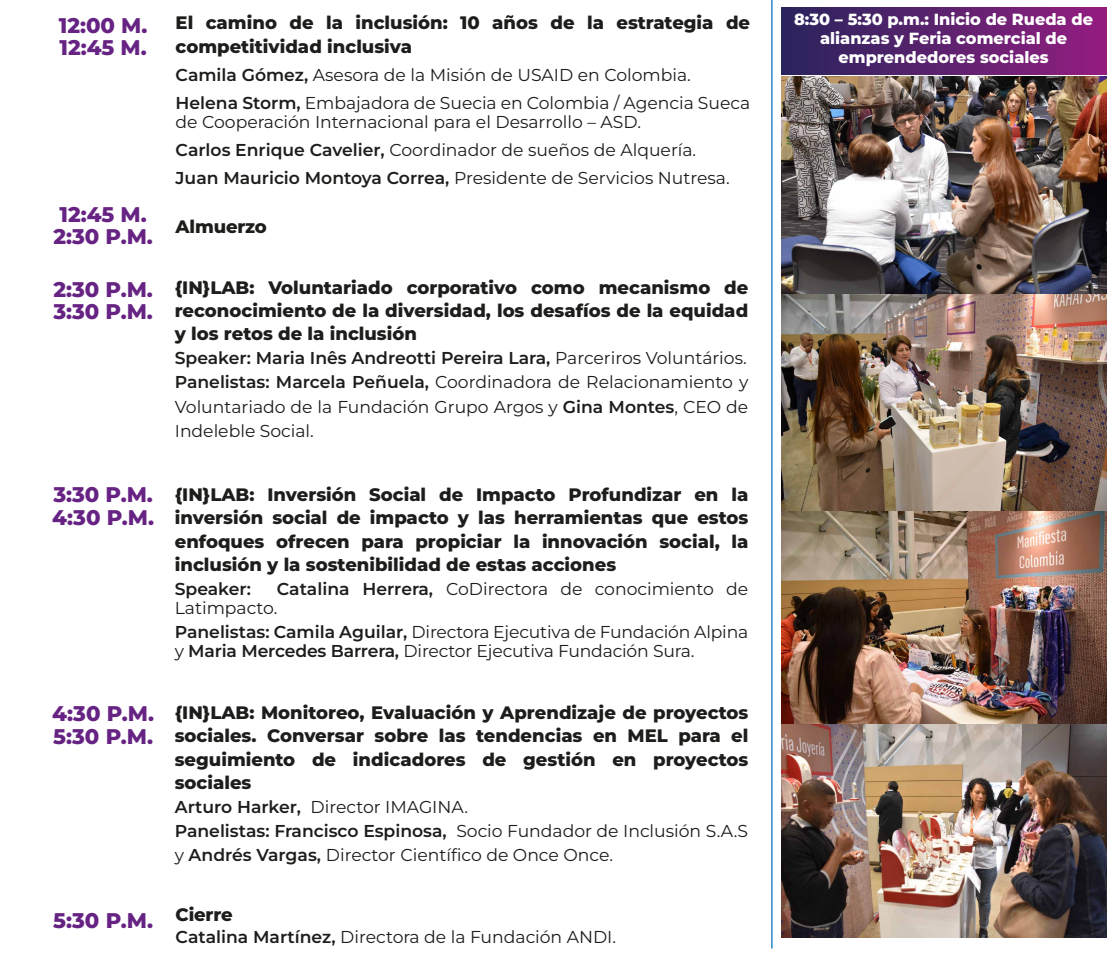
<style>
.page{position:relative;width:1114px;height:960px;background:#fff}
.page>*{position:absolute;margin:0;border:0;box-sizing:border-box;transform-origin:0 0}
.t1{font:800 21.2px/22.4px "Montserrat";color:#662383}
.t2{font:800 18px/23.2px "Montserrat";color:#1d1d1b;text-align:justify}
.t3{font:17.2px/24.1px "Montserrat";color:#1d1d1b}
.t4{font:600 17.2px "Montserrat";color:#1d1d1b}
.t5{font:800 16.12px/19px "Montserrat";color:#fff;text-align:center}
.s1{font-weight:600}
</style>
<div class="page">
<hr style="left:771px;top:0;width:1px;height:948px;background:#378dcc">
<img style="left:781px;top:723px;width:325px;height:213px">
<img style="left:781px;top:510px;width:325px;height:213px">
<img style="left:781px;top:76px;width:325px;height:434px">
<div style="left:781px;top:7px;width:325px;height:67px;background:linear-gradient(to right,#28255c,#931e81)"></div>
<p class="t1" style="left:59px;top:14px;width:90px">12:00 M.<br>12:45 M.</p>
<p class="t1" style="left:53px;top:202px;width:101px">12:45 M.<br>2:30 P.M.</p>
<p class="t1" style="left:53px;top:277px;width:101px">2:30 P.M.<br>3:30 P.M.</p>
<p class="t1" style="left:52px;top:482px;width:103px">3:30 P.M.<br>4:30 P.M.</p>
<p class="t1" style="left:52px;top:701px;width:103px">4:30 P.M.<br>5:30 P.M.</p>
<p class="t1" style="left:53px;top:908px;width:101px">5:30 P.M.</p>
<p class="t2" style="left:176px;top:11px;width:576px">El camino de la inclusión: 10 años de la estrategia de competitividad inclusiva</p>
<p class="t3" style="left:176px;top:60px;width:576px;line-height:28.1px"><span class="s1">Camila Gómez,</span> Asesora de la Misión de USAID en Colombia.<br><span class="s1">Helena Storm,</span> Embajadora de Suecia en Colombia / Agencia Sueca</p>
<p class="t3" style="left:176px;top:107px;width:555px;line-height:28.1px">de Cooperación Internacional para el Desarrollo – ASD.<br><span class="s1">Carlos Enrique Cavelier,</span> Coordinador de sueños de Alquería.<br><span class="s1">Juan Mauricio Montoya Correa,</span> Presidente de Servicios Nutresa.</p>
<p class="t2" style="left:176px;top:214px;width:93px">Almuerzo</p>
<p class="t2" style="left:175px;top:275px;width:575px">{IN}LAB: Voluntariado corporativo como mecanismo de reconocimiento de la diversidad, los desafíos de la equidad y los retos de la inclusión</p>
<p class="t3" style="left:175px;top:345px;width:575px;text-align:justify"><span class="s1">Speaker: Maria Inês Andreotti Pereira Lara,</span> Parceriros Voluntários.<br><span class="s1">Panelistas: Marcela Peñuela,</span> Coordinadora de Relacionamiento y Voluntariado de la Fundación Grupo Argos y <span class="s1">Gina Montes</span>, CEO de Indeleble Social.</p>
<p class="t2" style="left:175px;top:482px;width:575px">{IN}LAB: Inversión Social de Impacto Profundizar en la inversión social de impacto y las herramientas que estos enfoques ofrecen para propiciar la innovación social, la inclusión y la sostenibilidad de estas acciones</p>
<p class="t4" style="left:175px;top:577px;width:78px">Speaker:</p>
<p class="t3" style="left:175px;top:579px;width:575px;line-height:18.8px;text-indent:102px"><span class="s1">Catalina Herrera,</span> CoDirectora de conocimiento de<br>Latimpacto.</p>
<p class="t3" style="left:175px;top:622px;width:575px;line-height:18.8px"><span class="s1">Panelistas: Camila Aguilar,</span> Directora Ejecutiva de Fundación Alpina y <span class="s1">Maria Mercedes Barrera,</span> Director Ejecutiva Fundación Sura.</p>
<p class="t2" style="left:175px;top:700px;width:575px">{IN}LAB: Monitoreo, Evaluación y Aprendizaje de proyectos sociales. Conversar sobre las tendencias en MEL para el seguimiento de indicadores de gestión en proyectos sociales</p>
<p class="t3" style="left:175px;top:794px;width:575px"><span class="s1">Arturo Harker,</span> Director IMAGINA.<br><span class="s1">Panelistas: Francisco Espinosa,</span> Socio Fundador de Inclusión S.A.S y <span class="s1">Andrés Vargas,</span> Director Científico de Once Once.</p>
<p class="t2" style="left:176px;top:902px;width:59px">Cierre</p>
<p class="t3" style="left:176px;top:923px;width:442px"><span class="s1">Catalina Martínez,</span> Directora de la Fundación ANDI.</p>
<p class="t5" style="left:794px;top:9px;width:300px">8:30 – 5:30 p.m.: Inicio de Rueda de alianzas y Feria comercial de emprendedores sociales</p>
</div>
